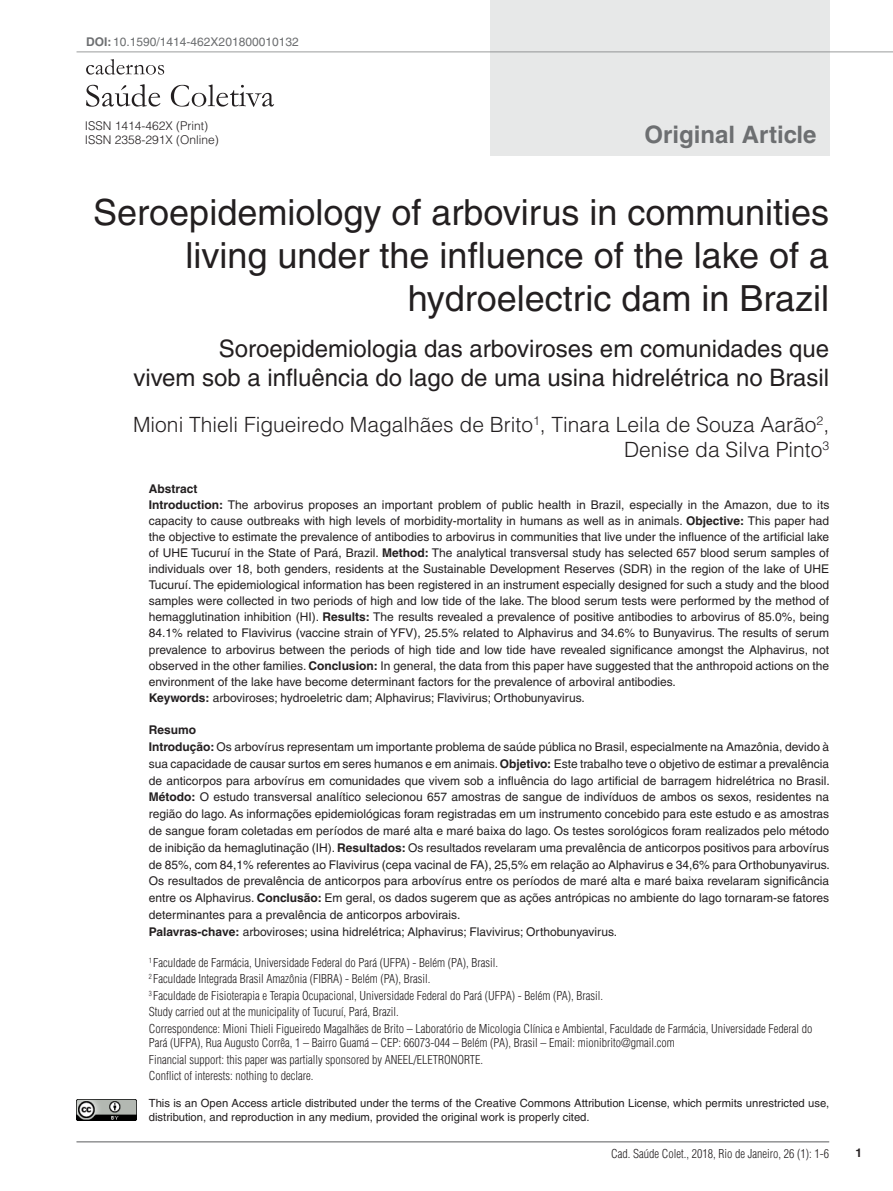
<style>
.page{position:relative;width:893px;height:1191px;background:#fff}
.page>*{position:absolute;margin:0;border:0;box-sizing:border-box;transform-origin:0 0}
.ArticleTitle{font:36px/43.2px "Helvetica";color:#231f20;text-align:right}
.ArticleTitle-Trans1{font:24px/28.8px "Helvetica";color:#231f20;text-align:right}
.t1{font:700 24px "Helvetica";color:#6d6f71}
.Authors{font:300 21px/25.2px "Helvetica";color:#231f20;text-align:right}
.Abstract{font:12px/16px "Helvetica";color:#231f20;text-align:justify}
.Abstract-Trans1{font:12px/16.8px "Helvetica";color:#231f20;text-align:justify}
.Correspondence{font:300 condensed 12px/14.4px "Helvetica";color:#231f20}
.Affiliations{font:300 condensed 12px "Helvetica";color:#231f20}
.Keywords-Trans1{font:12px "Helvetica";color:#231f20}
.Keywords{font:12px "Helvetica";color:#231f20}
.fnSupported-by{font:300 condensed 12px "Helvetica";color:#231f20}
.fnArticleOther{font:300 condensed 12px "Helvetica";color:#231f20}
.t2{font:300 12px/14.4px "Helvetica";color:#231f20}
.fnConflict{font:300 condensed 12px "Helvetica";color:#231f20}
.t3{font:12px "Helvetica";color:#6d6f71}
.AbstractTitle{font:700 12px "Helvetica";color:#231f20}
.AbstractTitle-Trans1{font:700 12px "Helvetica";color:#231f20}
.t4{font:11.25px/13.5px "Helvetica";color:#231f20}
.s1{font-weight:700}
</style>
<div class="page">
<div style="left:490px;top:0;width:339px;height:156px;background:#e7e8e8"></div>
<hr style="left:77px;top:52px;width:816px;height:1px;background:#6d6f71">
<hr style="left:77px;top:1141px;width:752px;height:1px;background:#6d6f71">
<svg style="left:86px;top:59px;width:78px;height:16px"></svg>
<svg style="left:86px;top:84px;width:188px;height:23px"></svg>
<img style="left:77px;top:1099px;width:59px;height:21px">
<p class="t3" style="left:86px;top:34px;width:214px"><span class="s1">DOI:</span> 10.1590/1414-462X201800010132</p>
<p class="t2" style="left:85px;top:118px;width:136px">ISSN 1414-462X (Print)<br>ISSN 2358-291X (Online)</p>
<h2 class="t1" style="left:645px;top:120px;width:174px">Original Article</h2>
<p class="ArticleTitle" style="left:93px;top:190px;width:737px">Seroepidemiology of arbovirus in communities living under the influence of the lake of a hydroelectric dam in Brazil</p>
<p class="ArticleTitle-Trans1" style="left:133px;top:334px;width:697px">Soroepidemiologia das arboviroses em comunidades que<br>vivem sob a influência do lago de uma usina hidrelétrica no Brasil</p>
<p class="Authors" style="left:133px;top:412px;width:697px">Mioni Thieli Figueiredo Magalhães de Brito<sup>1</sup>, Tinara Leila de Souza Aarão<sup>2</sup>,<br>Denise da Silva Pinto<sup>3</sup></p>
<p class="AbstractTitle" style="left:149px;top:481px;width:50px">Abstract</p>
<p class="Abstract" style="left:149px;top:497px;width:682px"><span class="s1">Introduction:</span> The arbovirus proposes an important problem of public health in Brazil, especially in the Amazon, due to its capacity to cause outbreaks with high levels of morbidity-mortality in humans as well as in animals. <span class="s1">Objective:</span> This paper had the objective to estimate the prevalence of antibodies to arbovirus in communities that live under the influence of the artificial lake of UHE Tucuruí in the State of Pará, Brazil. <span class="s1">Method:</span> The analytical transversal study has selected 657 blood serum samples of individuals over 18, both genders, residents at the Sustainable Development Reserves (SDR) in the region of the lake of UHE Tucuruí. The epidemiological information has been registered in an instrument especially designed for such a study and the blood samples were collected in two periods of high and low tide of the lake. The blood serum tests were performed by the method of hemagglutination inhibition (HI). <span class="s1">Results:</span> The results revealed a prevalence of positive antibodies to arbovirus of 85.0%, being 84.1% related to Flavivirus (vaccine strain of YFV), 25.5% related to Alphavirus and 34.6% to Bunyavirus. The results of serum prevalence to arbovirus between the periods of high tide and low tide have revealed significance amongst the Alphavirus, not observed in the other families. <span class="s1">Conclusion:</span> In general, the data from this paper have suggested that the anthropoid actions on the environment of the lake have become determinant factors for the prevalence of arboviral antibodies.</p>
<p class="Keywords" style="left:149px;top:691px;width:437px"><span class="s1">Keywords:</span> arboviroses; hydroeletric dam; Alphavirus; Flavivirus; Orthobunyavirus.</p>
<p class="AbstractTitle-Trans1" style="left:149px;top:722px;width:49px">Resumo</p>
<p class="Abstract-Trans1" style="left:149px;top:738px;width:682px"><span class="s1">Introdução:</span> Os arbovírus representam um importante problema de saúde pública no Brasil, especialmente na Amazônia, devido à sua capacidade de causar surtos em seres humanos e em animais. <span class="s1">Objetivo:</span> Este trabalho teve o objetivo de estimar a prevalência de anticorpos para arbovírus em comunidades que vivem sob a influência do lago artificial de barragem hidrelétrica no Brasil.<br><span class="s1">Método:</span> O estudo transversal analítico selecionou 657 amostras de sangue de indivíduos de ambos os sexos, residentes na região do lago. As informações epidemiológicas foram registradas em um instrumento concebido para este estudo e as amostras de sangue foram coletadas em períodos de maré alta e maré baixa do lago. Os testes sorológicos foram realizados pelo método de inibição da hemaglutinação (IH). <span class="s1">Resultados:</span> Os resultados revelaram uma prevalência de anticorpos positivos para arbovírus de 85%, com 84,1% referentes ao Flavivirus (cepa vacinal de FA), 25,5% em relação ao Alphavirus e 34,6% para Orthobunyavirus.<br>Os resultados de prevalência de anticorpos para arbovírus entre os períodos de maré alta e maré baixa revelaram significância entre os Alphavirus. <span class="s1">Conclusão:</span> Em geral, os dados sugerem que as ações antrópicas no ambiente do lago tornaram-se fatores determinantes para a prevalência de anticorpos arbovirais.</p>
<p class="Keywords-Trans1" style="left:149px;top:924px;width:470px"><span class="s1">Palavras-chave:</span> arboviroses; usina hidrelétrica; Alphavirus; Flavivirus; Orthobunyavirus.</p>
<p class="Affiliations" style="left:149px;top:955px;width:351px"><sup>1</sup> Faculdade de Farmácia, Universidade Federal do Pará (UFPA) - Belém (PA), Brasil.</p>
<p class="Affiliations" style="left:149px;top:971px;width:283px"><sup>2</sup> Faculdade Integrada Brasil Amazônia (FIBRA) - Belém (PA), Brasil.</p>
<p class="Affiliations" style="left:149px;top:988px;width:456px"><sup>3</sup> Faculdade de Fisioterapia e Terapia Ocupacional, Universidade Federal do Pará (UFPA) - Belém (PA), Brasil.</p>
<p class="fnArticleOther" style="left:149px;top:1004px;width:252px">Study carried out at the municipality of Tucuruí, Pará, Brazil.</p>
<p class="Correspondence" style="left:149px;top:1021px;width:665px">Correspondence: Mioni Thieli Figueiredo Magalhães de Brito – Laboratório de Micologia Clínica e Ambiental, Faculdade de Farmácia, Universidade Federal do<br>Pará (UFPA), Rua Augusto Corrêa, 1 – Bairro Guamá – CEP: 66073-044 – Belém (PA), Brasil – Email: mionibrito@gmail.com</p>
<p class="fnSupported-by" style="left:149px;top:1052px;width:336px">Financial support: this paper was partially sponsored by ANEEL/ELETRONORTE.</p>
<p class="fnConflict" style="left:149px;top:1068px;width:166px">Conflict of interests: nothing to declare.</p>
<p class="t4" style="left:149px;top:1096px;width:682px">This is an Open Access article distributed under the terms of the Creative Commons Attribution License, which permits unrestricted use, distribution, and reproduction in any medium, provided the original work is properly cited.</p>
<p class="Correspondence" style="left:611px;top:1146px;width:219px">Cad. Saúde Colet., 2018, Rio de Janeiro, 26 (1): 1-6</p>
<p class="AbstractTitle" style="left:855px;top:1145px;width:8px">1</p>
</div>
